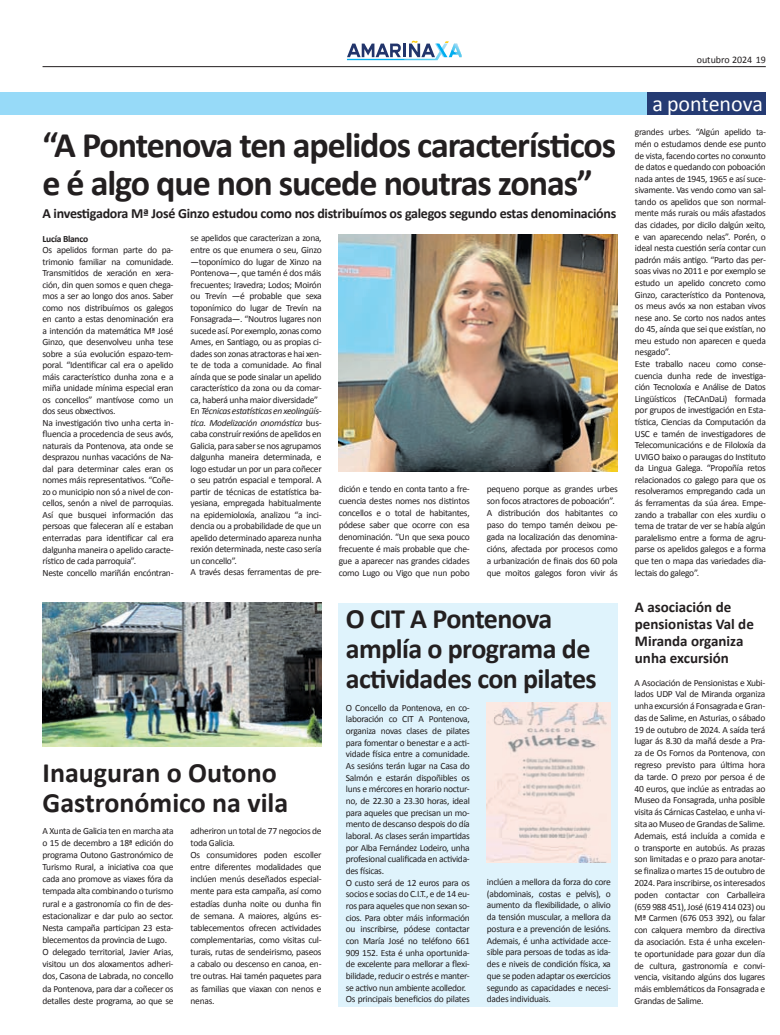
<style>
.page{position:relative;width:780px;height:1035px;background:#fff}
.page>*{position:absolute;margin:0;border:0;box-sizing:border-box;transform-origin:0 0}
.t1{font:700 36px/38px "Calibri";letter-spacing:-.03em;color:#231f20}
.t2{font:700 28px/30px "Calibri";letter-spacing:-.02em;color:#231f20}
.t3{font:700 28px/30px "Calibri";color:#231f20}
.t4{font:22px "Calibri";color:#fff}
.t5{font:700 15px/17px "Calibri";color:#231f20}
.t6{font:700 14px "Calibri";letter-spacing:-.02em;color:#231f20}
.t7{font:10px "Calibri";color:#231f20}
.t8{font:9.5px/11.5px "Calibri";letter-spacing:-.03em;color:#231f20}
.t9{font:700 9.5px "Calibri";letter-spacing:-.03em;color:#231f20}
.s1{font-style:italic}
</style>
<div class="page">
<hr style="left:43px;top:66px;width:722px;height:1px;background:#231f20">
<svg style="left:347px;top:41px;width:114px;height:19px"></svg>
<div style="left:0;top:92px;width:765px;height:22px;background:#97daf8"></div>
<div style="left:647px;top:92px;width:118px;height:22px;background:#253b73"></div>
<img style="left:43px;top:603px;width:278px;height:143px">
<div style="left:338px;top:603px;width:279px;height:403px;background:#dff3fc"></div>
<img style="left:486px;top:703px;width:125px;height:159px">
<img style="left:339px;top:234px;width:278px;height:237px">
<h1 class="t1" style="left:43px;top:125px;width:575px">“A Pontenova ten apelidos característicos e é algo que non sucede noutras zonas”</h1>
<h3 class="t6" style="left:43px;top:205px;width:575px">A investigadora Mª José Ginzo estudou como nos distribuímos os galegos segundo estas denominacións</h3>
<p class="t9" style="left:43px;top:232px;width:47px">Lucía Blanco</p>
<p class="t8" style="left:43px;top:244px;width:132px">Os apelidos forman parte do pa&shy;trimonio familiar na comunidade.<br>Transmitidos de xeración en xera&shy;ción, din quen somos e quen chega&shy;mos a ser ao longo dos anos. Saber como nos distribuímos os galegos en canto a estas denominación era a intención da matemática Mª José Ginzo, que desenvolveu unha tese sobre a súa evolución espazo-tem&shy;poral. “Identificar cal era o apelido máis característico dunha zona e a miña unidade mínima especial eran os concellos” mantívose como un dos seus obxectivos.<br>Na investigación tivo unha certa in&shy;fluencia a procedencia de seus avós, naturais da Pontenova, ata onde se desprazou nunhas vacacións de Na&shy;dal para determinar cales eran os nomes máis representativos. “Coñe&shy;zo o municipio non só a nivel de con&shy;cellos, senón a nivel de parroquias.<br>Así que busquei información das persoas que faleceran alí e estaban enterradas para identificar cal era dalgunha maneira o apelido caracte&shy;rístico de cada parroquia”.<br>Neste concello mariñán encóntran-</p>
<p class="t8" style="left:191px;top:232px;width:132px">se apelidos que caracterizan a zona, entre os que enumera o seu, Ginzo —toponímico do lugar de Xinzo na Pontenova—, que tamén é dos máis frecuentes; Iravedra; Lodos; Moirón ou Trevín —é probable que sexa toponímico do lugar de Trevín na Fonsagrada—. “Noutros lugares non sucede así. Por exemplo, zonas como Ames, en Santiago, ou as propias ci&shy;dades son zonas atractoras e hai xen&shy;te de toda a comunidade. Ao final aínda que se pode sinalar un apelido característico da zona ou da comar&shy;ca, haberá unha maior diversidade” En <span class="s1">Técnicas estatísticas en xeolingüís&shy;tica. Modelización onomástica</span> bus&shy;caba construír rexións de apelidos en Galicia, para saber se nos agrupamos dalgunha maneira determinada, e logo estudar un por un para coñecer o seu patrón espacial e temporal. A partir de técnicas de estatística ba&shy;yesiana, empregada habitualmente na epidemioloxía, analizou “a inci&shy;dencia ou a probabilidade de que un apelido determinado apareza nunha rexión determinada, neste caso sería un concello”.<br>A través desas ferramentas de pre-</p>
<h2 class="t3" style="left:43px;top:756px;width:247px">Inauguran o Outono<br>Gastronómico na vila</h2>
<p class="t8" style="left:43px;top:824px;width:132px;line-height:12.1px">A Xunta de Galicia ten en marcha ata o 15 de decembro a 18ª edición do programa Outono Gastronómico de Turismo Rural, a iniciativa coa que cada ano promove as viaxes fóra da tempada alta combinando o turismo rural e a gastronomía co fin de des&shy;estacionalizar e dar pulo ao sector.<br>Nesta campaña participan 23 esta&shy;blecementos da provincia de Lugo.<br>O delegado territorial, Javier Arias, visitou un dos aloxamentos adheri&shy;dos, Casona de Labrada, no concello da Pontenova, para dar a coñecer os detalles deste programa, ao que se</p>
<p class="t8" style="left:190px;top:824px;width:132px;line-height:12.1px">adheriron un total de 77 negocios de toda Galicia.<br>Os consumidores poden escoller entre diferentes modalidades que inclúen menús deseñados especial&shy;mente para esta campaña, así como estadías dunha noite ou dunha fin de semana. A maiores, algúns es&shy;tablecementos ofrecen actividades complementarias, como visitas cul&shy;turais, rutas de sendeirismo, paseos a cabalo ou descenso en canoa, en&shy;tre outras. Hai tamén paquetes para as familias que viaxan con nenos e nenas.</p>
<p class="t8" style="left:339px;top:483px;width:132px;line-height:11.9px;text-align:justify">dición e tendo en conta tanto a fre&shy;cuencia destes nomes nos distintos concellos e o total de habitantes, pódese saber que ocorre con esa denominación. “Un que sexa pouco frecuente é mais probable que che&shy;gue a aparecer nas grandes cidades como Lugo ou Vigo que nun pobo</p>
<p class="t8" style="left:487px;top:483px;width:132px;line-height:11.9px">pequeno porque as grandes urbes son focos atractores de poboación”.<br>A distribución dos habitantes co paso do tempo tamén deixou pe&shy;gada na localización das denomina&shy;cións, afectada por procesos como a urbanización de finais dos 60 pola que moitos galegos foron vivir ás</p>
<h2 class="t2" style="left:346px;top:603px;width:252px">O CIT A Pontenova amplía o programa de actividades con pilates</h2>
<p class="t8" style="left:346px;top:701px;width:125px">O Concello da Pontenova, en co&shy;laboración co CIT A Pontenova, organiza novas clases de pilates para fomentar o benestar e a acti&shy;vidade física entre a comunidade.<br>As sesións terán lugar na Casa do<br>Salmón e estarán dispoñibles os luns e mércores en horario noctur&shy;no, de 22.30 a 23.30 horas, ideal para aqueles que precisan un mo&shy;mento de descanso despois do día laboral. As clases serán impartidas por Alba Fernández Lodeiro, unha profesional cualificada en activida&shy;des físicas.<br>O custo será de 12 euros para os socios e socias do C.I.T., e de 14 eu&shy;ros para aqueles que non sexan so&shy;cios. Para obter máis información ou inscribirse, pódese contactar con María José no teléfono 661<br>909 152. Esta é unha oportunida&shy;de excelente para mellorar a flexi&shy;bilidade, reducir o estrés e manter&shy;se activo nun ambiente acolledor.<br>Os principais beneficios do pilates</p>
<p class="t8" style="left:487px;top:875px;width:125px;text-align:justify">inclúen a mellora da forza do core (abdominais, costas e pelvis), o aumento da flexibilidade, o alivio da tensión muscular, a mellora da postura e a prevención de lesións.<br>Ademais, é unha actividade acce&shy;sible para persoas de todas as ida&shy;des e niveis de condición física, xa que se poden adaptar os exercicios segundo as capacidades e necesi&shy;dades individuais.</p>
<p class="t7" style="left:696px;top:54px;width:70px">outubro 2024 19</p>
<h3 class="t4" style="left:652px;top:90px;width:112px">a pontenova</h3>
<p class="t8" style="left:635px;top:126px;width:133px">grandes urbes. “Algún apelido ta&shy;mén o estudamos dende ese punto de vista, facendo cortes no conxunto de datos e quedando con poboación nada antes de 1945, 1965 e así suce&shy;sivamente. Vas vendo como van sal&shy;tando os apelidos que son normal&shy;mente más rurais ou máis afastados das cidades, por dicilo dalgún xeito, e van aparecendo nelas”. Porén, o ideal nesta cuestión sería contar cun padrón máis antigo. “Parto das per&shy;soas vivas no 2011 e por exemplo se estudo un apelido concreto como Ginzo, característico da Pontenova, os meus avós xa non estaban vivos nese ano. Se corto nos nados antes do 45, aínda que sei que existían, no meu estudo non aparecen e queda nesgado”.<br>Este traballo naceu como conse&shy;cuencia dunha rede de investiga&shy;ción Tecnoloxía e Análise de Datos Lingüísticos (TeCAnDaLi) formada por grupos de investigación en Esta&shy;tística, Ciencias da Computación da USC e tamén de investigadores de Telecomunicacións e de Filoloxía da UVIGO baixo o paraugas do Instituto da Lingua Galega. “Propoñía retos relacionados co galego para que os resolveramos empregando cada un ás ferramentas da súa área. Empe&shy;zando a traballar con eles xurdiu o tema de tratar de ver se había algún paralelismo entre a forma de agru&shy;parse os apelidos galegos e a forma que ten o mapa das variedades dia&shy;lectais do galego”.</p>
<h3 class="t5" style="left:635px;top:598px;width:120px">A asociación de pensionistas Val de<br>Miranda organiza unha excursión</h3>
<p class="t8" style="left:634px;top:676px;width:132px;line-height:11.8px;text-align:justify">A Asociación de Pensionistas e Xubi&shy;lados UDP Val de Miranda organiza unha excursión á Fonsagrada e Gran&shy;das de Salime, en Asturias, o sábado 19 de outubro de 2024. A saída terá lugar ás 8.30 da mañá desde a Pra&shy;za de Os Fornos da Pontenova, con regreso previsto para última hora da tarde. O prezo por persoa é de 40 euros, que inclúe as entradas ao Museo da Fonsagrada, unha posible visita ás Cárnicas Castelao, e unha vi&shy;sita ao Museo de Grandas de Salime.<br>Ademais, está incluída a comida e o transporte en autobús. As prazas son limitadas e o prazo para anotar&shy;se finaliza o martes 15 de outubro de 2024. Para inscribirse, os interesados poden contactar con Carballeira (659 988 451), José (619 414 023) ou Mª Carmen (676 053 392), ou falar con calquera membro da directiva da asociación. Esta é unha excelen&shy;te oportunidade para gozar dun día de cultura, gastronomía e convi&shy;vencia, visitando algúns dos lugares máis emblemáticos da Fonsagrada e Grandas de Salime.</p>
</div>
